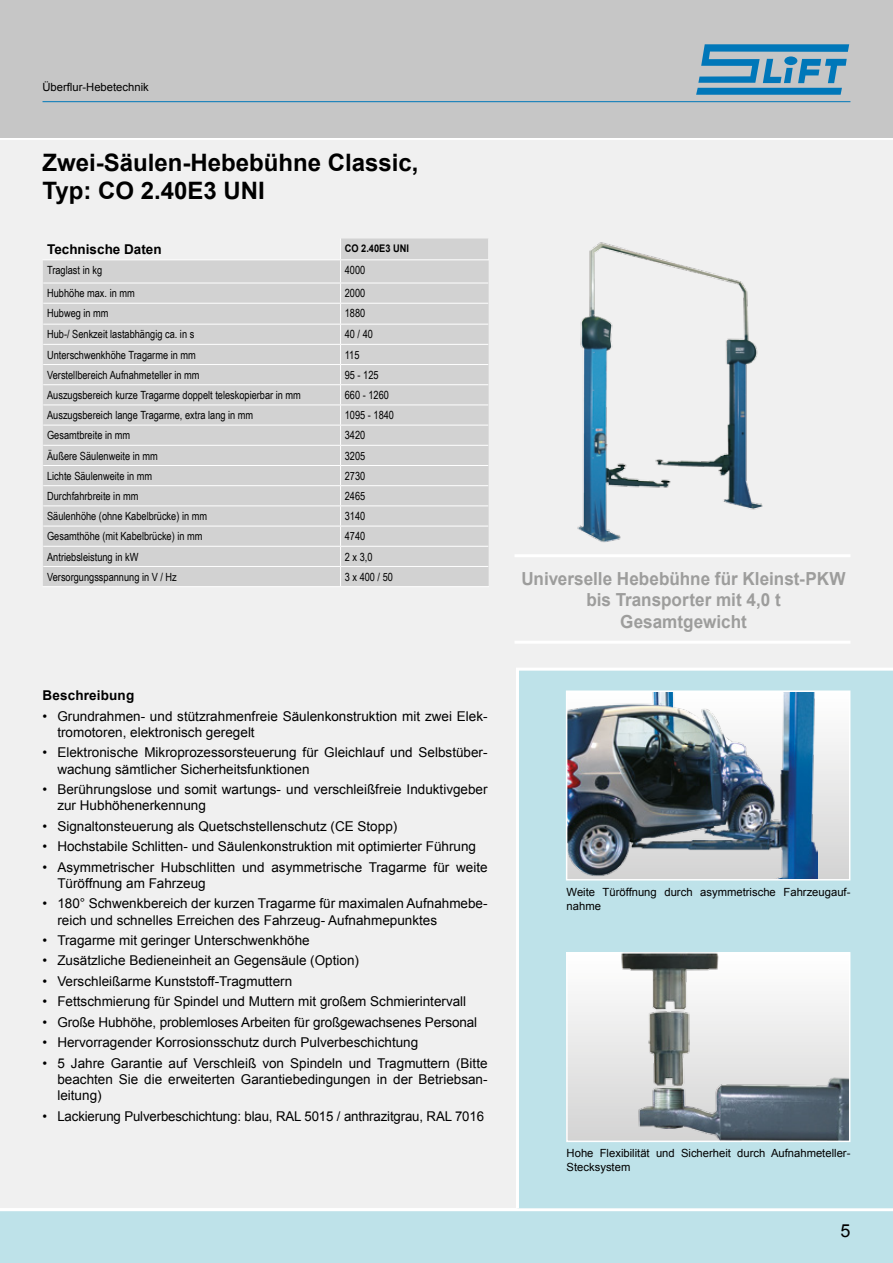
<style>
.page{position:relative;width:893px;height:1263px;background:#fff}
.page>*{position:absolute;margin:0;border:0;box-sizing:border-box;transform-origin:0 0}
.t1{font:700 24px/28.8px "Arial";color:#000}
.t2{font:700 18px/21.6px "Arial";color:#9d9d9c;text-align:center;scale:.95 1}
.t3{font:18px "Arial";color:#000}
.t4{font:13.5px/16.2px "Arial";color:#000}
.t5{font:700 13.5px "Arial";color:#000}
.t6{font:11.25px "Arial Narrow";color:#000}
.t7{font:11.25px/13.5px "Arial";color:#000}
.t8{font:700 10.5px "Arial";color:#000;scale:.88 1}
</style>
<div class="page">
<div style="left:0;top:118px;width:893px;height:1102px;background:#f0f0f0"></div>
<div style="left:0;top:1209px;width:893px;height:54px;background:#bee2e9"></div>
<hr style="left:0;top:137px;width:893px;height:3px;background:#fff">
<div style="left:0;top:0;width:893px;height:138px;background:#c6c6c6"></div>
<svg style="left:696px;top:44px;width:153px;height:51px"></svg>
<hr style="left:43px;top:101px;width:807px;height:1px;background:#0077b9">
<hr style="left:0;top:1208px;width:893px;height:3px;background:#fff">
<div style="left:516px;top:668px;width:377px;height:541px;background:#bee2e9"></div>
<hr style="left:514px;top:641px;width:336px;height:3px;background:#fff">
<hr style="left:514px;top:554px;width:336px;height:3px;background:#fff">
<img style="left:577px;top:242px;width:186px;height:301px">
<img style="left:569px;top:955px;width:278px;height:184px">
<div style="left:566px;top:952px;width:284px;height:190px;border:2px solid #fff"></div>
<div style="left:567px;top:691px;width:283px;height:189px;background:linear-gradient(to bottom,#fff,#d3d3d3)"></div>
<img style="left:569px;top:693px;width:249px;height:184px">
<div style="left:566px;top:690px;width:284px;height:190px;border:2px solid #fff"></div>
<svg style="left:43px;top:239px;width:446px;height:347px;background:#d3d3d3"></svg>
<hr style="left:43px;top:283px;width:298px;height:1px;background:#fff">
<hr style="left:341px;top:283px;width:147px;height:1px;background:#fff">
<hr style="left:43px;top:303px;width:298px;height:1px;background:#fff">
<hr style="left:341px;top:303px;width:147px;height:1px;background:#fff">
<hr style="left:43px;top:324px;width:298px;height:1px;background:#fff">
<hr style="left:341px;top:324px;width:147px;height:1px;background:#fff">
<hr style="left:43px;top:344px;width:298px;height:1px;background:#fff">
<hr style="left:341px;top:344px;width:147px;height:1px;background:#fff">
<hr style="left:43px;top:364px;width:298px;height:1px;background:#fff">
<hr style="left:341px;top:364px;width:147px;height:1px;background:#fff">
<hr style="left:43px;top:384px;width:298px;height:1px;background:#fff">
<hr style="left:341px;top:384px;width:147px;height:1px;background:#fff">
<hr style="left:43px;top:405px;width:298px;height:1px;background:#fff">
<hr style="left:341px;top:405px;width:147px;height:1px;background:#fff">
<hr style="left:43px;top:425px;width:298px;height:1px;background:#fff">
<hr style="left:341px;top:425px;width:147px;height:1px;background:#fff">
<hr style="left:43px;top:445px;width:298px;height:1px;background:#fff">
<hr style="left:341px;top:445px;width:147px;height:1px;background:#fff">
<hr style="left:43px;top:465px;width:298px;height:1px;background:#fff">
<hr style="left:341px;top:465px;width:147px;height:1px;background:#fff">
<hr style="left:43px;top:485px;width:298px;height:1px;background:#fff">
<hr style="left:341px;top:485px;width:147px;height:1px;background:#fff">
<hr style="left:43px;top:505px;width:298px;height:1px;background:#fff">
<hr style="left:341px;top:505px;width:147px;height:1px;background:#fff">
<hr style="left:43px;top:526px;width:298px;height:1px;background:#fff">
<hr style="left:341px;top:526px;width:147px;height:1px;background:#fff">
<hr style="left:43px;top:546px;width:298px;height:1px;background:#fff">
<hr style="left:341px;top:546px;width:147px;height:1px;background:#fff">
<hr style="left:43px;top:566px;width:298px;height:1px;background:#fff">
<hr style="left:341px;top:566px;width:147px;height:1px;background:#fff">
<hr style="left:43px;top:586px;width:298px;height:1px;background:#fff">
<hr style="left:341px;top:586px;width:148px;height:1px;background:#fff">
<svg style="left:43px;top:239px;width:1px;height:20px"></svg>
<svg style="left:488px;top:239px;width:1px;height:20px"></svg>
<svg style="left:340px;top:239px;width:1px;height:347px"></svg>
<hr style="left:43px;top:259px;width:298px;height:1px;background:#fff">
<hr style="left:341px;top:259px;width:148px;height:1px;background:#fff">
<p class="t7" style="left:43px;top:81px;width:108px">Überflur-Hebetechnik</p>
<h1 class="t1" style="left:43px;top:148px;width:378px">Zwei-Säulen-Hebebühne Classic,<br>Typ: CO 2.40E3 UNI</h1>
<p class="t5" style="left:47px;top:240px;width:116px">Technische Daten</p>
<p class="t8" style="left:345px;top:241px;width:74px">CO 2.40E3 UNI</p>
<p class="t6" style="left:47px;top:262px;width:57px">Traglast in kg</p>
<p class="t6" style="left:345px;top:262px;width:22px">4000</p>
<p class="t6" style="left:47px;top:285px;width:89px">Hubhöhe max. in mm</p>
<p class="t6" style="left:345px;top:285px;width:22px">2000</p>
<p class="t6" style="left:47px;top:305px;width:63px">Hubweg in mm</p>
<p class="t6" style="left:345px;top:305px;width:22px">1880</p>
<p class="t6" style="left:47px;top:326px;width:149px">Hub-/ Senkzeit lastabhängig ca. in s</p>
<p class="t6" style="left:345px;top:326px;width:30px">40 / 40</p>
<p class="t6" style="left:47px;top:346px;width:150px">Unterschwenkhöhe Tragarme in mm</p>
<p class="t6" style="left:345px;top:346px;width:16px">115</p>
<p class="t6" style="left:47px;top:366px;width:154px">Verstellbereich Aufnahmeteller in mm</p>
<p class="t6" style="left:345px;top:366px;width:35px">95 - 125</p>
<p class="t6" style="left:47px;top:387px;width:255px">Auszugsbereich kurze Tragarme doppelt teleskopierbar in mm</p>
<p class="t6" style="left:345px;top:387px;width:46px">660 - 1260</p>
<p class="t6" style="left:47px;top:407px;width:208px">Auszugsbereich lange Tragarme, extra lang in mm</p>
<p class="t6" style="left:345px;top:407px;width:51px">1095 - 1840</p>
<p class="t6" style="left:47px;top:427px;width:85px">Gesamtbreite in mm</p>
<p class="t6" style="left:345px;top:427px;width:22px">3420</p>
<p class="t6" style="left:47px;top:447px;width:112px">Äußere Säulenweite in mm</p>
<p class="t6" style="left:345px;top:447px;width:22px">3205</p>
<p class="t6" style="left:47px;top:467px;width:107px">Lichte Säulenweite in mm</p>
<p class="t6" style="left:345px;top:467px;width:22px">2730</p>
<p class="t6" style="left:47px;top:488px;width:93px">Durchfahrbreite in mm</p>
<p class="t6" style="left:345px;top:488px;width:22px">2465</p>
<p class="t6" style="left:47px;top:508px;width:161px">Säulenhöhe (ohne Kabelbrücke) in mm</p>
<p class="t6" style="left:345px;top:508px;width:22px">3140</p>
<p class="t6" style="left:47px;top:528px;width:157px">Gesamthöhe (mit Kabelbrücke) in mm</p>
<p class="t6" style="left:345px;top:528px;width:22px">4740</p>
<p class="t6" style="left:47px;top:548px;width:93px">Antriebsleistung in kW</p>
<p class="t6" style="left:345px;top:548px;width:29px">2 x 3,0</p>
<p class="t6" style="left:47px;top:568px;width:131px">Versorgungsspannung in V / Hz</p>
<p class="t6" style="left:345px;top:568px;width:50px">3 x 400 / 50</p>
<p class="t5" style="left:43px;top:686px;width:93px">Beschreibung</p>
<p class="t4" style="left:57px;top:708px;width:432px;text-indent:-15px">• Grundrahmen- und stützrahmenfreie Säulenkonstruktion mit zwei Elek&shy;tromotoren, elektronisch geregelt</p>
<p class="t4" style="left:57px;top:745px;width:432px;text-indent:-15px">• Elektronische Mikroprozessorsteuerung für Gleichlauf und Selbstüber&shy;wachung sämtlicher Sicherheitsfunktionen</p>
<p class="t4" style="left:57px;top:781px;width:432px;text-indent:-15px">• Berührungslose und somit wartungs- und verschleißfreie Induktivgeber zur Hubhöhenerkennung</p>
<p class="t4" style="left:43px;top:818px;width:356px">• Signaltonsteuerung als Quetschstellenschutz (CE Stopp)</p>
<p class="t4" style="left:43px;top:838px;width:435px">• Hochstabile Schlitten- und Säulenkonstruktion mit optimierter Führung</p>
<p class="t4" style="left:57px;top:859px;width:432px;text-indent:-15px">• Asymmetrischer Hubschlitten und asymmetrische Tragarme für weite<br>Türöffnung am Fahrzeug</p>
<p class="t4" style="left:57px;top:896px;width:432px;text-indent:-15px">• 180° Schwenkbereich der kurzen Tragarme für maximalen Aufnahmebe&shy;reich und schnelles Erreichen des Fahrzeug- Aufnahmepunktes</p>
<p class="t4" style="left:43px;top:932px;width:269px">• Tragarme mit geringer Unterschwenkhöhe</p>
<p class="t4" style="left:43px;top:953px;width:318px">• Zusätzliche Bedieneinheit an Gegensäule (Option)</p>
<p class="t4" style="left:43px;top:973px;width:251px">• Verschleißarme Kunststoff-Tragmuttern</p>
<p class="t4" style="left:43px;top:994px;width:425px">• Fettschmierung für Spindel und Muttern mit großem Schmierintervall</p>
<p class="t4" style="left:43px;top:1014px;width:436px">• Große Hubhöhe, problemloses Arbeiten für großgewachsenes Personal</p>
<p class="t4" style="left:43px;top:1034px;width:377px">• Hervorragender Korrosionsschutz durch Pulverbeschichtung</p>
<p class="t4" style="left:57px;top:1055px;width:432px;text-align:justify;text-indent:-15px">• 5 Jahre Garantie auf Verschleiß von Spindeln und Tragmuttern (Bitte beachten Sie die erweiterten Garantiebedingungen in der Betriebsan&shy;leitung)</p>
<p class="t4" style="left:43px;top:1108px;width:443px">• Lackierung Pulverbeschichtung: blau, RAL 5015 / anthrazitgrau, RAL 7016</p>
<h2 class="t2" style="left:521px;top:568px;width:343px">Universelle Hebebühne für Kleinst-PKW bis Transporter mit 4,0 t<br>Gesamtgewicht</h2>
<p class="t7" style="left:567px;top:885px;width:285px">Weite Türöffnung durch asymmetrische Fahrzeugauf&shy;nahme</p>
<p class="t7" style="left:567px;top:1147px;width:285px">Hohe Flexibilität und Sicherheit durch Aufnahmeteller-<br>Stecksystem</p>
<h2 class="t3" style="left:840px;top:1219px;width:12px">5</h2>
</div>
